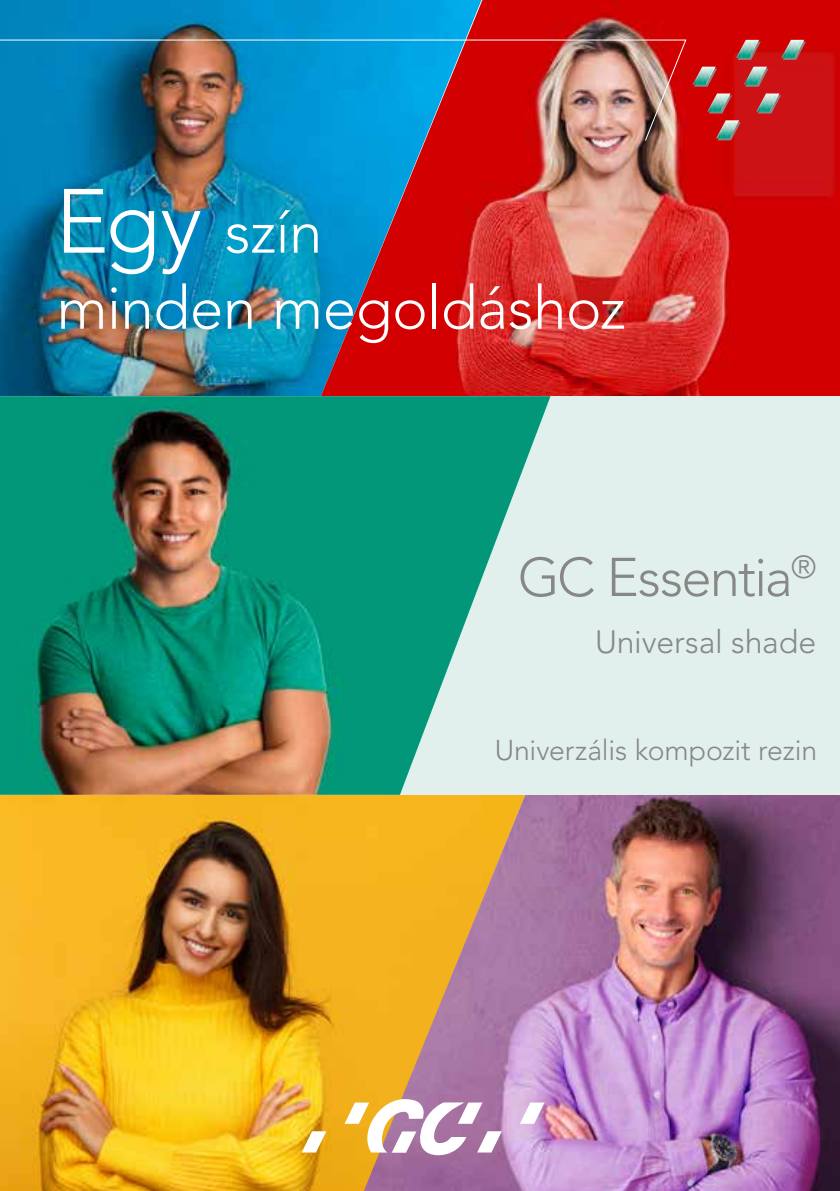
<style>
.page{position:relative;width:840px;height:1191px;background:#fff}
.page>*{position:absolute;margin:0;border:0;box-sizing:border-box;transform-origin:0 0}
.t1{font:300 60px/76px "Avenir LT Std";letter-spacing:-.01em;color:#fff}
.t2{font:300 54px "Avenir LT Std";letter-spacing:-.03em;color:#878787}
.t3{font:300 32px "Avenir LT Std";letter-spacing:-.005em;color:#878787}
.t4{font:300 28.4px "Avenir LT Std";letter-spacing:-.005em;color:#878787}
.s1{font-size:90px}
</style>
<div class="page">
<img style="left:0;top:0;width:321px;height:396px">
<img style="left:321px;top:0;width:518px;height:396px">
<img style="left:0;top:795px;width:363px;height:396px">
<img style="left:363px;top:795px;width:476px;height:396px">
<div style="left:550px;top:396px;width:289px;height:399px;background:#e1f0ed"></div>
<svg style="left:737px;top:42px;width:23px;height:18px"></svg>
<svg style="left:693px;top:69px;width:23px;height:18px"></svg>
<svg style="left:708px;top:95px;width:23px;height:18px"></svg>
<svg style="left:782px;top:42px;width:23px;height:18px"></svg>
<svg style="left:744px;top:69px;width:24px;height:18px"></svg>
<svg style="left:757px;top:95px;width:23px;height:18px"></svg>
<svg style="left:717px;top:122px;width:23px;height:18px"></svg>
<img style="left:735px;top:40px;width:23px;height:18px">
<img style="left:692px;top:67px;width:23px;height:18px">
<img style="left:707px;top:93px;width:23px;height:19px">
<img style="left:781px;top:40px;width:22px;height:18px">
<img style="left:743px;top:67px;width:23px;height:18px">
<img style="left:756px;top:93px;width:23px;height:19px">
<img style="left:715px;top:120px;width:23px;height:18px">
<svg style="left:519px;top:1102px;width:25px;height:21px"></svg>
<svg style="left:344px;top:1099px;width:157px;height:56px"></svg>
<svg style="left:301px;top:1131px;width:25px;height:21px"></svg>
<img style="left:0;top:39px;width:686px;height:103px">
<img style="left:0;top:396px;width:550px;height:399px">
<p class="t1" style="left:55px;top:194px;width:571px"><span class="s1">Egy</span> szín<br>minden megoldáshoz</p>
<p class="t2" style="left:517px;top:545px;width:300px">GC Essentia<sup>®</sup></p>
<p class="t3" style="left:594px;top:623px;width:222px">Universal shade</p>
<p class="t4" style="left:494px;top:733px;width:324px">Univerzális kompozit rezin</p>
</div>
